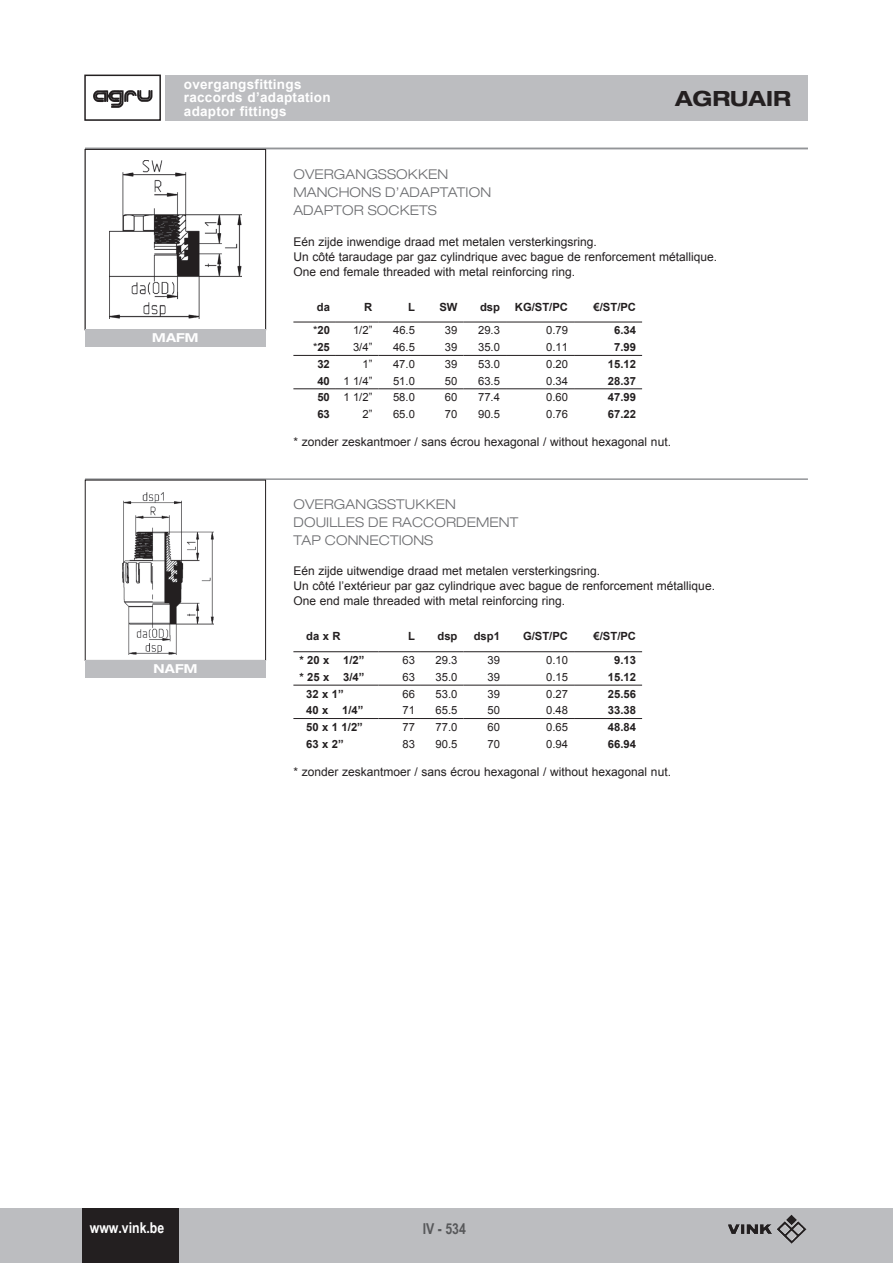
<style>
.page{position:relative;width:893px;height:1263px;background:#fff}
.page>*{position:absolute;margin:0;border:0;box-sizing:border-box;transform-origin:0 0}
.t1{font:700 expanded 21px "Helvetica Neue LT";color:#231f20}
.t2{font:700 15px "Arial Narrow";color:#fff}
.t3{font:700 15px "Arial Narrow";color:#57585a}
.t4{font:300 expanded 13.5px/18px "Helvetica Neue LT";letter-spacing:.01em;color:#6c6d70}
.t5{font:700 13.5px/13.5px "Arial";letter-spacing:.02em;color:#fff}
.t6{font:700 expanded 12.3px "Helvetica Neue LT";letter-spacing:.015em;color:#fff}
.t7{font:12px/15px "Arial";color:#231f20}
.t8{font:11.25px "Arial";color:#231f20}
.t9{font:700 11.25px "Arial";color:#231f20}
.s1{font-weight:400}
.s2{font-weight:700}
</style>
<div class="page">
<div style="left:0;top:1209px;width:893px;height:54px;background:#bcbdc0"></div>
<div style="left:82px;top:1209px;width:96px;height:54px;background:#231f20"></div>
<div style="left:166px;top:75px;width:642px;height:45px;background:#bcbdc0"></div>
<img style="left:93px;top:90px;width:60px;height:18px">
<div style="left:84px;top:75px;width:77px;height:46px;border:2px solid #231f20"></div>
<img style="left:777px;top:1214px;width:29px;height:30px">
<hr style="left:293px;top:322px;width:43px;height:1px;background:#231f20">
<hr style="left:336px;top:322px;width:42px;height:1px;background:#231f20">
<hr style="left:378px;top:322px;width:43px;height:1px;background:#231f20">
<hr style="left:421px;top:322px;width:42px;height:1px;background:#231f20">
<hr style="left:463px;top:322px;width:43px;height:1px;background:#231f20">
<hr style="left:506px;top:322px;width:68px;height:1px;background:#231f20">
<hr style="left:574px;top:322px;width:68px;height:1px;background:#231f20">
<hr style="left:293px;top:355px;width:43px;height:1px;background:#231f20">
<hr style="left:336px;top:355px;width:42px;height:1px;background:#231f20">
<hr style="left:378px;top:355px;width:43px;height:1px;background:#231f20">
<hr style="left:421px;top:355px;width:42px;height:1px;background:#231f20">
<hr style="left:463px;top:355px;width:43px;height:1px;background:#231f20">
<hr style="left:506px;top:355px;width:68px;height:1px;background:#231f20">
<hr style="left:574px;top:355px;width:68px;height:1px;background:#231f20">
<hr style="left:293px;top:389px;width:43px;height:1px;background:#231f20">
<hr style="left:336px;top:389px;width:42px;height:1px;background:#231f20">
<hr style="left:378px;top:389px;width:43px;height:1px;background:#231f20">
<hr style="left:421px;top:389px;width:42px;height:1px;background:#231f20">
<hr style="left:463px;top:389px;width:43px;height:1px;background:#231f20">
<hr style="left:506px;top:389px;width:68px;height:1px;background:#231f20">
<hr style="left:574px;top:389px;width:68px;height:1px;background:#231f20">
<hr style="left:293px;top:651px;width:85px;height:1px;background:#231f20">
<hr style="left:378px;top:651px;width:43px;height:1px;background:#231f20">
<hr style="left:421px;top:651px;width:42px;height:1px;background:#231f20">
<hr style="left:463px;top:651px;width:43px;height:1px;background:#231f20">
<hr style="left:506px;top:651px;width:68px;height:1px;background:#231f20">
<hr style="left:574px;top:651px;width:68px;height:1px;background:#231f20">
<hr style="left:293px;top:685px;width:85px;height:1px;background:#231f20">
<hr style="left:378px;top:685px;width:43px;height:1px;background:#231f20">
<hr style="left:421px;top:685px;width:42px;height:1px;background:#231f20">
<hr style="left:463px;top:685px;width:43px;height:1px;background:#231f20">
<hr style="left:506px;top:685px;width:68px;height:1px;background:#231f20">
<hr style="left:574px;top:685px;width:68px;height:1px;background:#231f20">
<hr style="left:293px;top:718px;width:85px;height:1px;background:#231f20">
<hr style="left:378px;top:718px;width:43px;height:1px;background:#231f20">
<hr style="left:421px;top:718px;width:42px;height:1px;background:#231f20">
<hr style="left:463px;top:718px;width:43px;height:1px;background:#231f20">
<hr style="left:506px;top:718px;width:68px;height:1px;background:#231f20">
<hr style="left:574px;top:718px;width:68px;height:1px;background:#231f20">
<hr style="left:85px;top:148px;width:723px;height:1px;background:#939598">
<img style="left:110px;top:161px;width:131px;height:158px">
<div style="left:85px;top:149px;width:181px;height:181px;border:1px solid #231f20"></div>
<div style="left:85px;top:330px;width:181px;height:17px;background:#bcbdc0"></div>
<hr style="left:85px;top:478px;width:723px;height:2px;background:#939598">
<img style="left:123px;top:493px;width:91px;height:161px">
<div style="left:85px;top:480px;width:181px;height:181px;border:1px solid #231f20"></div>
<div style="left:85px;top:661px;width:181px;height:17px;background:#bcbdc0"></div>
<p class="t5" style="left:184px;top:77px;width:148px">overgangsfittings raccords d’adaptation adaptor fittings</p>
<h1 class="t1" style="left:675px;top:85px;width:117px">AGRUAIR</h1>
<p class="t6" style="left:152px;top:330px;width:48px">MAFM</p>
<p class="t6" style="left:154px;top:661px;width:45px">NAFM</p>
<p class="t4" style="left:293px;top:166px;width:199px">OVERGANGSSOKKEN<br>MANCHONS D’ADAPTATION<br>ADAPTOR SOCKETS</p>
<p class="t7" style="left:293px;top:234px;width:425px">Eén zijde inwendige draad met metalen versterkingsring.<br>Un côté taraudage par gaz cylindrique avec bague de renforcement métallique.<br>One end female threaded with metal reinforcing ring.</p>
<p class="t9" style="left:317px;top:299px;width:15px">da</p>
<p class="t9" style="left:364px;top:299px;width:10px">R</p>
<p class="t9" style="left:408px;top:299px;width:8px">L</p>
<p class="t9" style="left:439px;top:299px;width:20px">SW</p>
<p class="t9" style="left:480px;top:299px;width:22px">dsp</p>
<p class="t9" style="left:515px;top:299px;width:55px">KG/ST/PC</p>
<p class="t9" style="left:594px;top:299px;width:44px">€/ST/PC</p>
<p class="t9" style="left:313px;top:323px;width:18px"><span class="s1">*</span>20</p>
<p class="t8" style="left:353px;top:323px;width:21px">1/2”</p>
<p class="t8" style="left:393px;top:323px;width:23px">46.5</p>
<p class="t8" style="left:445px;top:323px;width:14px">39</p>
<p class="t8" style="left:478px;top:323px;width:23px">29.3</p>
<p class="t8" style="left:546px;top:323px;width:23px">0.79</p>
<p class="t9" style="left:614px;top:323px;width:23px">6.34</p>
<p class="t9" style="left:313px;top:340px;width:18px"><span class="s1">*</span>25</p>
<p class="t8" style="left:353px;top:340px;width:21px">3/4”</p>
<p class="t8" style="left:393px;top:340px;width:23px">46.5</p>
<p class="t8" style="left:445px;top:340px;width:14px">39</p>
<p class="t8" style="left:478px;top:340px;width:23px">35.0</p>
<p class="t8" style="left:546px;top:340px;width:23px">0.11</p>
<p class="t9" style="left:614px;top:340px;width:23px">7.99</p>
<p class="t9" style="left:317px;top:356px;width:14px">32</p>
<p class="t8" style="left:362px;top:356px;width:12px">1”</p>
<p class="t8" style="left:393px;top:356px;width:23px">47.0</p>
<p class="t8" style="left:445px;top:356px;width:14px">39</p>
<p class="t8" style="left:478px;top:356px;width:23px">53.0</p>
<p class="t8" style="left:546px;top:356px;width:23px">0.20</p>
<p class="t9" style="left:608px;top:356px;width:30px">15.12</p>
<p class="t8" style="left:317px;top:373px;width:57px"><span class="s2">40</span> 1 1/4”</p>
<p class="t8" style="left:393px;top:373px;width:23px">51.0</p>
<p class="t8" style="left:445px;top:373px;width:14px">50</p>
<p class="t8" style="left:478px;top:373px;width:23px">63.5</p>
<p class="t8" style="left:546px;top:373px;width:23px">0.34</p>
<p class="t9" style="left:608px;top:373px;width:30px">28.37</p>
<p class="t8" style="left:317px;top:390px;width:57px"><span class="s2">50</span> 1 1/2”</p>
<p class="t8" style="left:393px;top:390px;width:23px">58.0</p>
<p class="t8" style="left:445px;top:390px;width:14px">60</p>
<p class="t8" style="left:478px;top:390px;width:23px">77.4</p>
<p class="t8" style="left:546px;top:390px;width:23px">0.60</p>
<p class="t9" style="left:608px;top:390px;width:30px">47.99</p>
<p class="t9" style="left:317px;top:406px;width:14px">63</p>
<p class="t8" style="left:362px;top:407px;width:12px">2”</p>
<p class="t8" style="left:393px;top:407px;width:23px">65.0</p>
<p class="t8" style="left:445px;top:407px;width:14px">70</p>
<p class="t8" style="left:478px;top:407px;width:23px">90.5</p>
<p class="t8" style="left:546px;top:407px;width:23px">0.76</p>
<p class="t9" style="left:608px;top:406px;width:30px">67.22</p>
<p class="t7" style="left:293px;top:435px;width:379px">* zonder zeskantmoer / sans écrou hexagonal / without hexagonal nut.</p>
<p class="t4" style="left:293px;top:495px;width:226px">OVERGANGSSTUKKEN<br>DOUILLES DE RACCORDEMENT<br>TAP CONNECTIONS</p>
<p class="t7" style="left:293px;top:564px;width:423px">Eén zijde uitwendige draad met metalen versterkingsring.<br>Un côté l’extérieur par gaz cylindrique avec bague de renforcement métallique.<br>One end male threaded with metal reinforcing ring.</p>
<p class="t9" style="left:306px;top:629px;width:36px">da x R</p>
<p class="t9" style="left:408px;top:629px;width:8px">L</p>
<p class="t9" style="left:437px;top:629px;width:22px">dsp</p>
<p class="t9" style="left:474px;top:629px;width:28px">dsp1</p>
<p class="t9" style="left:523px;top:629px;width:47px">G/ST/PC</p>
<p class="t9" style="left:594px;top:629px;width:44px">€/ST/PC</p>
<p class="t9" style="left:299px;top:653px;width:67px">* 20 x 1/2”</p>
<p class="t8" style="left:402px;top:653px;width:14px">63</p>
<p class="t8" style="left:436px;top:653px;width:23px">29.3</p>
<p class="t8" style="left:487px;top:653px;width:14px">39</p>
<p class="t8" style="left:546px;top:653px;width:23px">0.10</p>
<p class="t9" style="left:614px;top:653px;width:23px">9.13</p>
<p class="t9" style="left:299px;top:669px;width:67px">* 25 x 3/4”</p>
<p class="t8" style="left:402px;top:669px;width:14px">63</p>
<p class="t8" style="left:436px;top:669px;width:23px">35.0</p>
<p class="t8" style="left:487px;top:669px;width:14px">39</p>
<p class="t8" style="left:546px;top:669px;width:23px">0.15</p>
<p class="t9" style="left:608px;top:669px;width:30px">15.12</p>
<p class="t9" style="left:306px;top:686px;width:39px">32 x 1”</p>
<p class="t8" style="left:402px;top:686px;width:14px">66</p>
<p class="t8" style="left:436px;top:686px;width:23px">53.0</p>
<p class="t8" style="left:487px;top:686px;width:14px">39</p>
<p class="t8" style="left:546px;top:686px;width:23px">0.27</p>
<p class="t9" style="left:608px;top:686px;width:30px">25.56</p>
<p class="t9" style="left:306px;top:703px;width:59px">40 x 1/4”</p>
<p class="t8" style="left:402px;top:703px;width:14px">71</p>
<p class="t8" style="left:436px;top:703px;width:23px">65.5</p>
<p class="t8" style="left:487px;top:703px;width:14px">50</p>
<p class="t8" style="left:546px;top:703px;width:23px">0.48</p>
<p class="t9" style="left:608px;top:703px;width:30px">33.38</p>
<p class="t9" style="left:306px;top:719px;width:58px">50 x 1 1/2”</p>
<p class="t8" style="left:402px;top:720px;width:14px">77</p>
<p class="t8" style="left:436px;top:720px;width:23px">77.0</p>
<p class="t8" style="left:487px;top:720px;width:14px">60</p>
<p class="t8" style="left:546px;top:720px;width:23px">0.65</p>
<p class="t9" style="left:608px;top:719px;width:30px">48.84</p>
<p class="t9" style="left:306px;top:736px;width:39px">63 x 2”</p>
<p class="t8" style="left:402px;top:736px;width:14px">83</p>
<p class="t8" style="left:436px;top:736px;width:23px">90.5</p>
<p class="t8" style="left:487px;top:736px;width:14px">70</p>
<p class="t8" style="left:546px;top:736px;width:23px">0.94</p>
<p class="t9" style="left:608px;top:736px;width:30px">66.94</p>
<p class="t7" style="left:293px;top:764px;width:379px">* zonder zeskantmoer / sans écrou hexagonal / without hexagonal nut.</p>
<p class="t2" style="left:90px;top:1216px;width:76px">www.vink.be</p>
<p class="t3" style="left:423px;top:1217px;width:45px">IV - 534</p>
</div>
